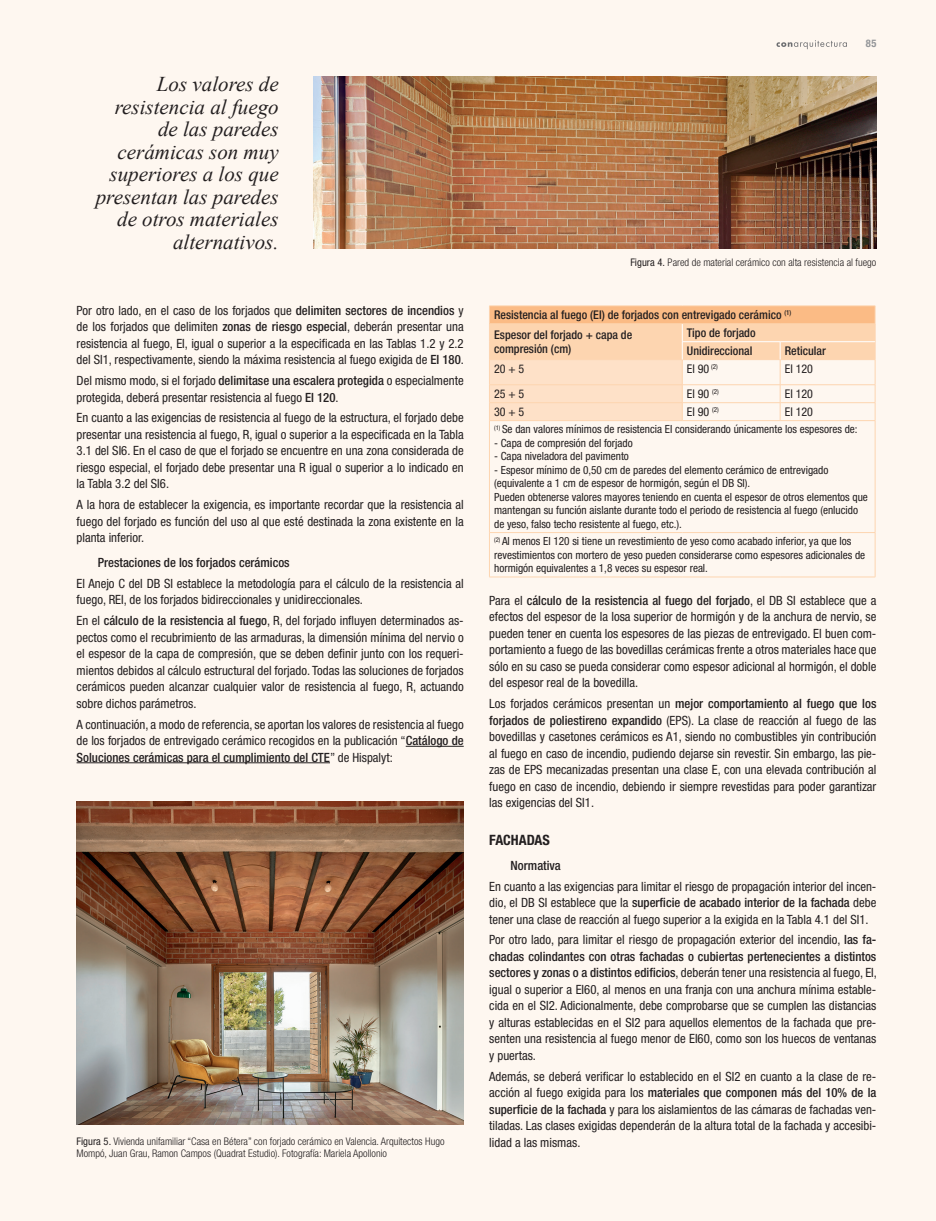
<style>
.page{position:relative;width:936px;height:1221px;background:#fff}
.page>*{position:absolute;margin:0;border:0;box-sizing:border-box;transform-origin:0 0}
._04_Entradilla{font:italic 21px/22.5px "Times New Roman";color:#231f20;text-align:right}
._05_Titulin_texto{font:700 condensed 14.25px "Helvetica Neue LT Std";color:#231f20}
._0__Texto{font:condensed 12.75px/16.5px "Helvetica Neue LT Std";color:#231f20;text-align:justify}
._0__Texto-2{font:500 condensed 12.75px "Helvetica Neue LT Std";color:#231f20}
.t1{font:500 condensed 12px/14.4px "Helvetica Neue LT Std";color:#231f20}
.t2{font:condensed 12px "Helvetica Neue LT Std";color:#231f20}
.t3{font:condensed 11.25px/13.5px "Helvetica Neue LT Std";color:#231f20}
.Pie_de_foto{font:300 condensed 10.5px/12.6px "Helvetica Neue LT Std";color:#231f20}
.t4{font:700 condensed 10.5px "Helvetica Neue LT Std";color:#939598}
.s1{font-weight:500}
.s2{font-weight:400}
</style>
<div class="page">
<div style="left:0;top:0;width:935px;height:1220px;background:#fef7f0"></div>
<svg style="left:776px;top:40px;width:70px;height:9px"></svg>
<hr style="left:405px;top:746px;width:58px;height:1px;background:#231f20">
<hr style="left:77px;top:762px;width:253px;height:1px;background:#231f20">
<hr style="left:489px;top:305px;width:193px;height:1px;background:#fdd5b0">
<hr style="left:682px;top:305px;width:98px;height:1px;background:#fdd5b0">
<hr style="left:780px;top:305px;width:95px;height:1px;background:#fdd5b0">
<hr style="left:489px;top:420px;width:193px;height:1px;background:#fdd5b0">
<hr style="left:489px;top:421px;width:1px;height:111px;background:#fdd5b0">
<hr style="left:682px;top:420px;width:98px;height:1px;background:#fdd5b0">
<hr style="left:780px;top:420px;width:95px;height:1px;background:#fdd5b0">
<hr style="left:874px;top:421px;width:1px;height:111px;background:#fdd5b0">
<hr style="left:489px;top:532px;width:193px;height:1px;background:#fdd5b0">
<hr style="left:489px;top:532px;width:1px;height:44px;background:#fdd5b0">
<hr style="left:682px;top:532px;width:98px;height:1px;background:#fdd5b0">
<hr style="left:780px;top:532px;width:95px;height:1px;background:#fdd5b0">
<hr style="left:874px;top:532px;width:1px;height:44px;background:#fdd5b0">
<hr style="left:489px;top:576px;width:193px;height:1px;background:#fdd5b0">
<hr style="left:682px;top:576px;width:98px;height:1px;background:#fdd5b0">
<hr style="left:780px;top:576px;width:95px;height:1px;background:#fdd5b0">
<svg style="left:489px;top:306px;width:386px;height:114px"></svg>
<img style="left:314px;top:77px;width:562px;height:172px">
<img style="left:77px;top:801px;width:386px;height:323px">
<p class="_04_Entradilla" style="left:96px;top:72px;width:184px">Los valores de resistencia al fuego de las paredes cerámicas son muy superiores a los que presentan las paredes de otros materiales alternativos.</p>
<p class="_0__Texto" style="left:77px;top:302px;width:389px">Por otro lado, en el caso de los forjados que <span class="s1">delimiten sectores de incendios</span> y de los forjados que delimiten <span class="s1">zonas de riesgo especial</span>, deberán presentar una resistencia al fuego, EI, igual o superior a la especificada en las Tablas 1.2 y 2.2 del SI1, respectivamente, siendo la máxima resistencia al fuego exigida de <span class="s1">EI 180</span>.</p>
<p class="_0__Texto" style="left:77px;top:372px;width:388px">Del mismo modo, si el forjado <span class="s1">delimitase una escalera protegida</span> o especialmente protegida, deberá presentar resistencia al fuego <span class="s1">EI 120</span>.</p>
<p class="_0__Texto" style="left:77px;top:409px;width:388px">En cuanto a las exigencias de resistencia al fuego de la estructura, el forjado debe presentar una resistencia al fuego, R, igual o superior a la especificada en la Tabla 3.1 del SI6. En el caso de que el forjado se encuentre en una zona considerada de riesgo especial, el forjado debe presentar una R igual o superior a lo indicado en la Tabla 3.2 del SI6.</p>
<p class="_0__Texto" style="left:77px;top:496px;width:388px">A la hora de establecer la exigencia, es importante recordar que la resistencia al fuego del forjado es función del uso al que esté destinada la zona existente en la planta inferior.</p>
<p class="_0__Texto-2" style="left:98px;top:555px;width:193px">Prestaciones de los forjados cerámicos</p>
<p class="_0__Texto" style="left:77px;top:575px;width:388px">El Anejo C del DB SI establece la metodología para el cálculo de la resistencia al fuego, REI, de los forjados bidireccionales y unidireccionales.</p>
<p class="_0__Texto" style="left:77px;top:612px;width:388px">En el <span class="s1">cálculo de la resistencia al fuego</span>, R, del forjado influyen determinados as&shy;pectos como el recubrimiento de las armaduras, la dimensión mínima del nervio o el espesor de la capa de compresión, que se deben definir junto con los requeri&shy;mientos debidos al cálculo estructural del forjado. Todas las soluciones de forjados cerámicos pueden alcanzar cualquier valor de resistencia al fuego, R, actuando sobre dichos parámetros.</p>
<p class="_0__Texto" style="left:77px;top:715px;width:389px">A continuación, a modo de referencia, se aportan los valores de resistencia al fuego de los forjados de entrevigado cerámico recogidos en la publicación “<span class="s1">Catálogo de Soluciones cerámicas para el cumplimiento del CTE</span>” de Hispalyt:</p>
<p class="Pie_de_foto" style="left:77px;top:1134px;width:369px"><span class="s2">Figura 5.</span> Vivienda unifamiliar “Casa en Bétera” con forjado cerámico en Valencia. Arquitectos Hugo<br>Mompó, Juan Grau, Ramon Campos (Quadrat Estudio). Fotografía: Mariela Apollonio</p>
<p class="t4" style="left:865px;top:37px;width:12px">85</p>
<p class="Pie_de_foto" style="left:630px;top:256px;width:247px"><span class="s2">Figura 4.</span> Pared de material cerámico con alta resistencia al fuego</p>
<p class="t1" style="left:494px;top:307px;width:299px">Resistencia al fuego (EI) de forjados con entrevigado cerámico <sup>(1)</sup></p>
<p class="t1" style="left:494px;top:327px;width:140px">Espesor del forjado + capa de compresión (cm)</p>
<p class="t1" style="left:687px;top:325px;width:70px">Tipo de forjado</p>
<p class="t1" style="left:687px;top:343px;width:67px">Unidireccional</p>
<p class="t1" style="left:784px;top:343px;width:43px">Reticular</p>
<p class="t2" style="left:494px;top:361px;width:32px">20 + 5</p>
<p class="t2" style="left:687px;top:361px;width:32px">EI 90 <sup>(2)</sup></p>
<p class="t2" style="left:784px;top:361px;width:30px">EI 120</p>
<p class="t2" style="left:494px;top:387px;width:32px">25 + 5</p>
<p class="t2" style="left:687px;top:387px;width:34px">EI 90 <sup>(2)</sup></p>
<p class="t2" style="left:784px;top:387px;width:30px">EI 120</p>
<p class="t2" style="left:494px;top:405px;width:32px">30 + 5</p>
<p class="t2" style="left:687px;top:405px;width:34px">EI 90 <sup>(2)</sup></p>
<p class="t2" style="left:784px;top:405px;width:30px">EI 120</p>
<p class="t3" style="left:494px;top:422px;width:365px"><sup>(1)</sup> Se dan valores mínimos de resistencia EI considerando únicamente los espesores de:</p>
<p class="t3" style="left:494px;top:436px;width:140px">- Capa de compresión del forjado</p>
<p class="t3" style="left:494px;top:449px;width:136px">- Capa niveladora del pavimento</p>
<p class="t3" style="left:494px;top:463px;width:336px">- Espesor mínimo de 0,50 cm de paredes del elemento cerámico de entrevigado (equivalente a 1 cm de espesor de hormigón, según el DB SI).</p>
<p class="t3" style="left:494px;top:490px;width:375px">Pueden obtenerse valores mayores teniendo en cuenta el espesor de otros elementos que mantengan su función aislante durante todo el periodo de resistencia al fuego (enlucido de yeso, falso techo resistente al fuego, etc.).</p>
<p class="t3" style="left:494px;top:534px;width:372px"><sup>(2)</sup> Al menos EI 120 si tiene un revestimiento de yeso como acabado inferior, ya que los revestimientos con mortero de yeso pueden considerarse como espesores adicionales de hormigón equivalentes a 1,8 veces su espesor real.</p>
<p class="_0__Texto" style="left:489px;top:592px;width:388px">Para el <span class="s1">cálculo de la resistencia al fuego del forjado</span>, el DB SI establece que a efectos del espesor de la losa superior de hormigón y de la anchura de nervio, se pueden tener en cuenta los espesores de las piezas de entrevigado. El buen com&shy;portamiento a fuego de las bovedillas cerámicas frente a otros materiales hace que sólo en su caso se pueda considerar como espesor adicional al hormigón, el doble del espesor real de la bovedilla.</p>
<p class="_0__Texto" style="left:489px;top:695px;width:388px">Los forjados cerámicos presentan un <span class="s1">mejor comportamiento al fuego que los forjados de poliestireno expandido</span> (EPS). La clase de reacción al fuego de las bovedillas y casetones cerámicos es A1, siendo no combustibles yin contribución al fuego en caso de incendio, pudiendo dejarse sin revestir. Sin embargo, las pie&shy;zas de EPS mecanizadas presentan una clase E, con una elevada contribución al fuego en caso de incendio, debiendo ir siempre revestidas para poder garantizar las exigencias del SI1.</p>
<p class="_05_Titulin_texto" style="left:489px;top:831px;width:62px">FACHADAS</p>
<p class="_0__Texto-2" style="left:510px;top:857px;width:52px">Normativa</p>
<p class="_0__Texto" style="left:489px;top:877px;width:388px">En cuanto a las exigencias para limitar el riesgo de propagación interior del incen&shy;dio, el DB SI establece que la <span class="s1">superficie de acabado interior de la fachada</span> debe tener una clase de reacción al fuego superior a la exigida en la Tabla 4.1 del SI1.</p>
<p class="_0__Texto" style="left:489px;top:931px;width:389px">Por otro lado, para limitar el riesgo de propagación exterior del incendio, <span class="s1">las fa&shy;chadas colindantes con otras fachadas o cubiertas pertenecientes a distintos sectores y zonas o a distintos edificios</span>, deberán tener una resistencia al fuego, EI, igual o superior a EI60, al menos en una franja con una anchura mínima estable&shy;cida en el SI2. Adicionalmente, debe comprobarse que se cumplen las distancias y alturas establecidas en el SI2 para aquellos elementos de la fachada que pre&shy;senten una resistencia al fuego menor de EI60, como son los huecos de ventanas y puertas.</p>
<p class="_0__Texto" style="left:489px;top:1067px;width:388px">Además, se deberá verificar lo establecido en el SI2 en cuanto a la clase de re&shy;acción al fuego exigida para los <span class="s1">materiales que componen más del 10% de la superficie de la fachada</span> y para los aislamientos de las cámaras de fachadas ven&shy;tiladas. Las clases exigidas dependerán de la altura total de la fachada y accesibi&shy;lidad a las mismas.</p>
</div>
